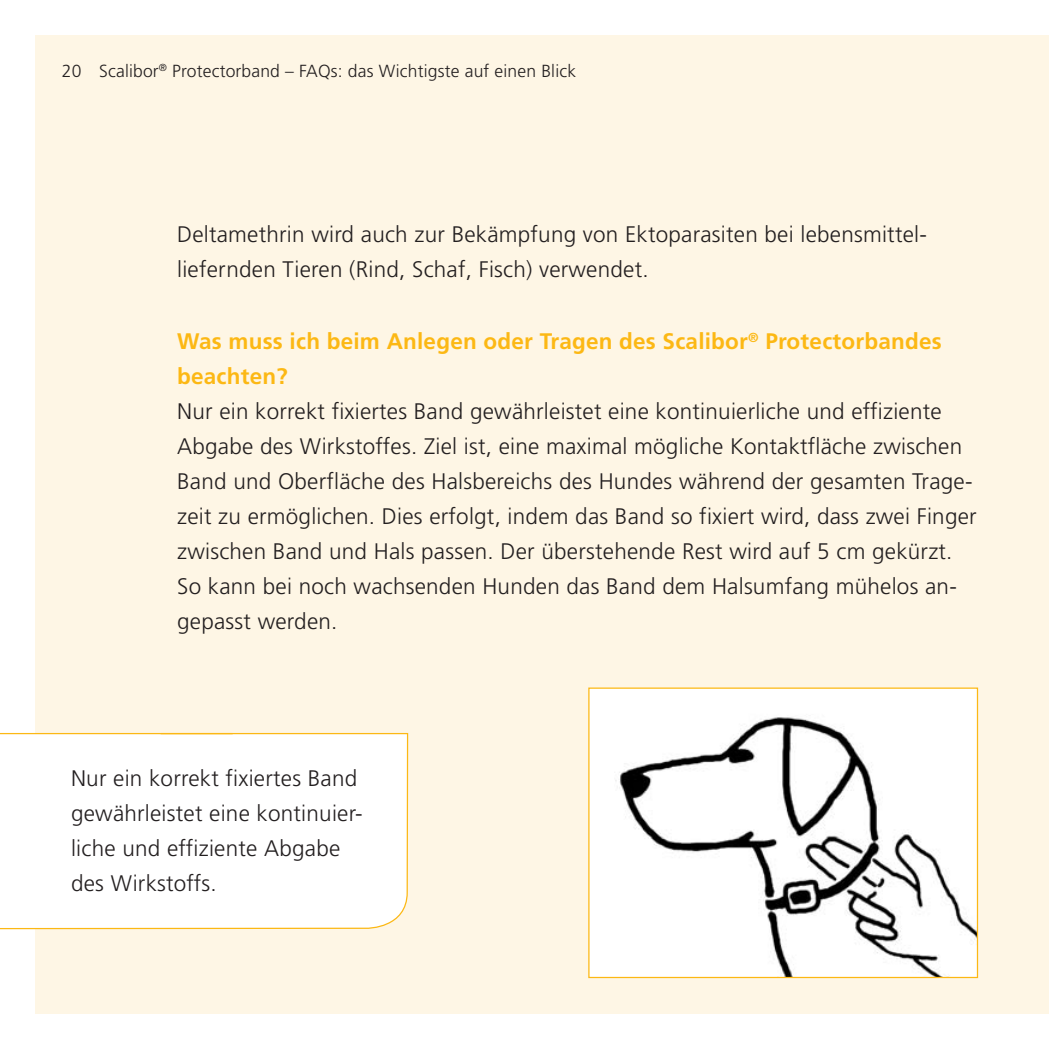
<style>
.page{position:relative;width:1049px;height:1049px;background:#fff}
.page>*{position:absolute;margin:0;border:0;box-sizing:border-box;transform-origin:0 0}
.t1{font:300 22.5px/35px "Frutiger";letter-spacing:.01em;color:#231f20}
.t2{font:700 22.5px/35px "Frutiger";letter-spacing:.01em;color:#fcb814}
.t3{font:300 17.5px "Frutiger";letter-spacing:.01em;color:#231f20}
</style>
<div class="page">
<div style="left:35px;top:35px;width:1014px;height:978px;background:#fef6e5"></div>
<div style="left:0;top:732px;width:409px;height:198px;background:#fff"></div>
<img style="left:595px;top:689px;width:381px;height:287px">
<div style="left:588px;top:687px;width:390px;height:291px;border:1px solid #fcb814"></div>
<p class="t3" style="left:62px;top:64px;width:516px">20 Scalibor<sup>®</sup> Protectorband – FAQs: das Wichtigste auf einen Blick</p>
<p class="t1" style="left:177px;top:218px;width:751px">Deltamethrin wird auch zur Bekämpfung von Ektoparasiten bei lebensmittel&shy;liefernden Tieren (Rind, Schaf, Fisch) verwendet.</p>
<p class="t2" style="left:177px;top:326px;width:766px">Was muss ich beim Anlegen oder Tragen des Scalibor<sup>®</sup> Protectorbandes beachten?</p>
<p class="t1" style="left:177px;top:396px;width:801px">Nur ein korrekt fixiertes Band gewährleistet eine kontinuierliche und effiziente Abgabe des Wirkstoffes. Ziel ist, eine maximal mögliche Kontaktfläche zwischen Band und Oberfläche des Halsbereichs des Hundes während der gesamten Trage&shy;zeit zu ermöglichen. Dies erfolgt, indem das Band so fixiert wird, dass zwei Finger zwischen Band und Hals passen. Der überstehende Rest wird auf 5 cm gekürzt.<br>So kann bei noch wachsenden Hunden das Band dem Halsumfang mühelos an&shy;ge passt werden.</p>
<p class="t1" style="left:71px;top:762px;width:293px">Nur ein korrekt fixiertes Band gewährleistet eine kontinuier&shy;liche und effiziente Abgabe des Wirkstoffs.</p>
</div>
